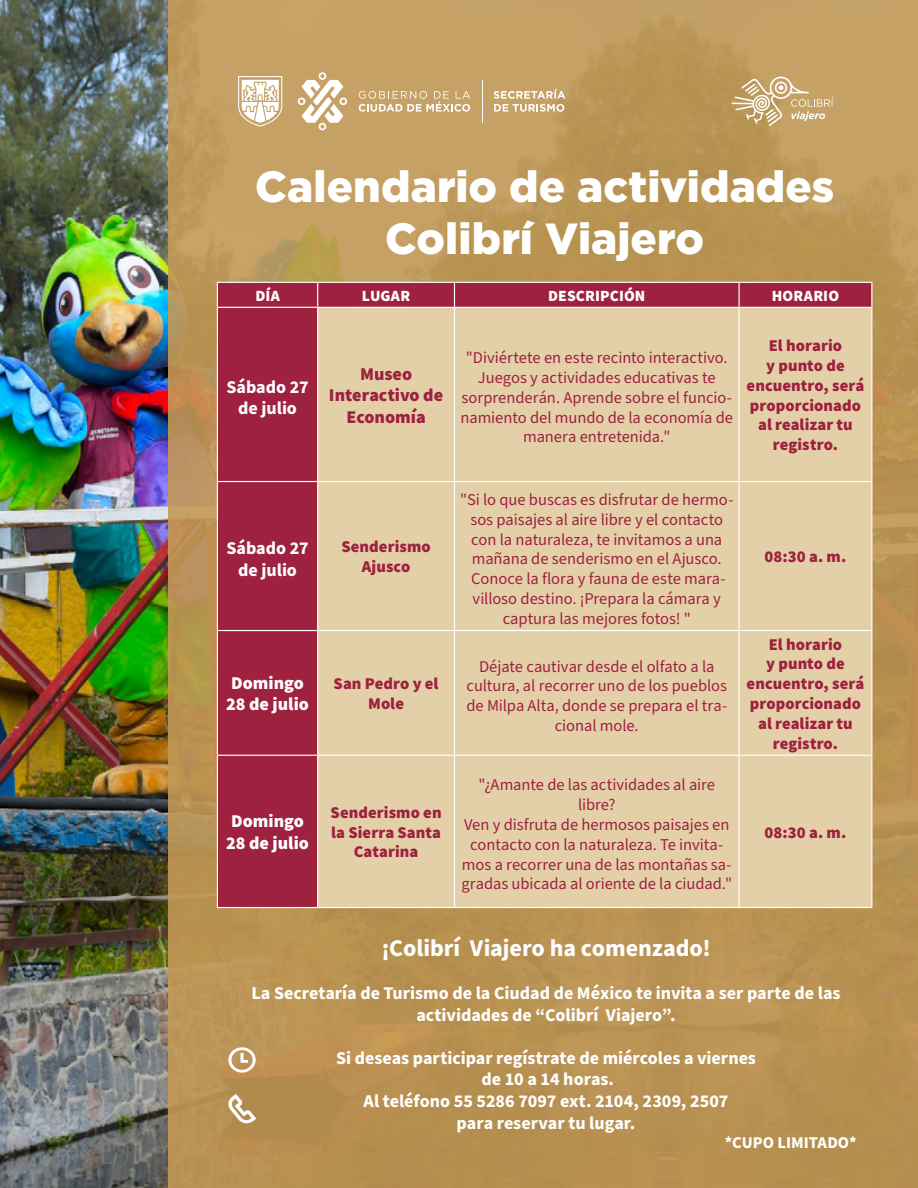
<style>
.page{position:relative;width:918px;height:1188px;background:#fff}
.page>*{position:absolute;margin:0;border:0;box-sizing:border-box;transform-origin:0 0}
.t1{font:900 43.65px/52.3px "Gotham";letter-spacing:.005em;color:#fff;text-align:center}
.t2{font:700 24px "Source Sans Pro";color:#fff}
.t3{font:700 18px/21.6px "Source Sans Pro";color:#fff;text-align:center}
.t4{font:900 18px/21.6px "Source Sans Pro";color:#fff}
.t5{font:900 18px/21.6px "Source Sans Pro";color:#9e2140;text-align:center}
.t6{font:16.5px/19.8px "Source Sans Pro";color:#9e2140;text-align:center}
.t7{font:900 16.5px/19.8px "Source Sans Pro";letter-spacing:.005em;color:#9e2140;text-align:center}
.t8{font:700 16.5px "Source Sans Pro";letter-spacing:.005em;color:#fff}
.t9{font:900 15.6px "Source Sans Pro";letter-spacing:.01em;color:#fff}
</style>
<div class="page">
<img style="left:0;top:0;width:168px;height:1188px">
<div style="left:168px;top:0;width:750px;height:1188px;background:linear-gradient(to bottom,#c09b5f,#b68e4f)"></div>
<div style="left:218px;top:308px;width:99px;height:599px;background:#9e2140"></div>
<div style="left:318px;top:308px;width:553px;height:599px;background:#e4d0a8"></div>
<svg style="left:217px;top:282px;width:655px;height:25px;background:#a32d4a"></svg>
<hr style="left:217px;top:307px;width:101px;height:1px;background:#fff">
<hr style="left:217px;top:308px;width:1px;height:173px;background:#fff">
<hr style="left:318px;top:307px;width:136px;height:1px;background:#fff">
<hr style="left:317px;top:308px;width:1px;height:173px;background:#fff">
<hr style="left:454px;top:307px;width:285px;height:1px;background:#fff">
<hr style="left:454px;top:308px;width:1px;height:173px;background:#fff">
<hr style="left:739px;top:307px;width:133px;height:1px;background:#fff">
<hr style="left:739px;top:308px;width:1px;height:173px;background:#fff">
<hr style="left:871px;top:308px;width:1px;height:173px;background:#fff">
<hr style="left:217px;top:481px;width:101px;height:1px;background:#fff">
<hr style="left:217px;top:482px;width:1px;height:148px;background:#fff">
<hr style="left:318px;top:481px;width:136px;height:1px;background:#fff">
<hr style="left:317px;top:482px;width:1px;height:148px;background:#fff">
<hr style="left:454px;top:481px;width:285px;height:1px;background:#fff">
<hr style="left:454px;top:482px;width:1px;height:148px;background:#fff">
<hr style="left:739px;top:481px;width:133px;height:1px;background:#fff">
<hr style="left:739px;top:482px;width:1px;height:148px;background:#fff">
<hr style="left:871px;top:482px;width:1px;height:148px;background:#fff">
<hr style="left:217px;top:630px;width:101px;height:1px;background:#fff">
<hr style="left:217px;top:631px;width:1px;height:124px;background:#fff">
<hr style="left:318px;top:630px;width:136px;height:1px;background:#fff">
<hr style="left:317px;top:631px;width:1px;height:124px;background:#fff">
<hr style="left:454px;top:630px;width:285px;height:1px;background:#fff">
<hr style="left:454px;top:631px;width:1px;height:124px;background:#fff">
<hr style="left:739px;top:630px;width:133px;height:1px;background:#fff">
<hr style="left:739px;top:631px;width:1px;height:124px;background:#fff">
<hr style="left:871px;top:631px;width:1px;height:124px;background:#fff">
<hr style="left:217px;top:755px;width:101px;height:1px;background:#fff">
<hr style="left:217px;top:756px;width:1px;height:151px;background:#fff">
<hr style="left:318px;top:755px;width:136px;height:1px;background:#fff">
<hr style="left:317px;top:756px;width:1px;height:151px;background:#fff">
<hr style="left:454px;top:755px;width:285px;height:1px;background:#fff">
<hr style="left:454px;top:756px;width:1px;height:151px;background:#fff">
<hr style="left:739px;top:755px;width:133px;height:1px;background:#fff">
<hr style="left:739px;top:756px;width:1px;height:151px;background:#fff">
<hr style="left:871px;top:756px;width:1px;height:151px;background:#fff">
<hr style="left:217px;top:907px;width:101px;height:1px;background:#fff">
<hr style="left:318px;top:907px;width:136px;height:1px;background:#fff">
<hr style="left:454px;top:907px;width:285px;height:1px;background:#fff">
<hr style="left:739px;top:907px;width:133px;height:1px;background:#fff">
<svg style="left:732px;top:77px;width:102px;height:49px;background:#ccaf7e"></svg>
<svg style="left:494px;top:89px;width:71px;height:23px"></svg>
<hr style="left:482px;top:80px;width:1px;height:43px;background:#fff">
<svg style="left:298px;top:72px;width:49px;height:58px"></svg>
<svg style="left:238px;top:76px;width:44px;height:51px"></svg>
<svg style="left:359px;top:91px;width:111px;height:21px;background:#d3b88c"></svg>
<svg style="left:228px;top:1047px;width:28px;height:26px"></svg>
<svg style="left:228px;top:1094px;width:28px;height:29px"></svg>
<h1 class="t1" style="left:255px;top:159px;width:581px">Calendario de actividades<br>Colibrí Viajero</h1>
<p class="t9" style="left:255px;top:285px;width:26px">DÍA</p>
<p class="t9" style="left:362px;top:285px;width:50px">LUGAR</p>
<p class="t9" style="left:548px;top:285px;width:99px">DESCRIPCIÓN</p>
<p class="t9" style="left:772px;top:285px;width:69px">HORARIO</p>
<p class="t3" style="left:226px;top:377px;width:84px">Sábado 27 de julio</p>
<p class="t5" style="left:329px;top:362px;width:116px">Museo<br>Interactivo de<br>Economía</p>
<p class="t3" style="left:226px;top:538px;width:84px">Sábado 27 de julio</p>
<p class="t7" style="left:341px;top:537px;width:91px">Senderismo<br>Ajusco</p>
<p class="t4" style="left:226px;top:672px;width:84px">Domingo<br>28 de julio</p>
<p class="t7" style="left:334px;top:674px;width:106px">San Pedro y el<br>Mole</p>
<p class="t4" style="left:226px;top:810px;width:84px">Domingo<br>28 de julio</p>
<p class="t7" style="left:331px;top:802px;width:113px">Senderismo en la Sierra Santa<br>Catarina</p>
<p class="t6" style="left:461px;top:348px;width:274px">"Diviértete en este recinto interactivo.<br>Juegos y actividades educativas te sorprenderán. Aprende sobre el funcio&shy;namiento del mundo de la economía de manera entretenida."</p>
<p class="t7" style="left:747px;top:335px;width:119px">El horario<br>y punto de encuentro, será proporcionado al realizar tu registro.</p>
<p class="t6" style="left:460px;top:490px;width:275px">"Si lo que buscas es disfrutar de hermo&shy;sos paisajes al aire libre y el contacto con la naturaleza, te invitamos a una mañana de senderismo en el Ajusco.<br>Conoce la flora y fauna de este mara&shy;villoso destino. ¡Prepara la cámara y captura las mejores fotos! "</p>
<p class="t6" style="left:466px;top:657px;width:262px">Déjate cautivar desde el olfato a la cultura, al recorrer uno de los pueblos de Milpa Alta, donde se prepara el tra&shy;cional mole.</p>
<p class="t6" style="left:461px;top:775px;width:272px">"¿Amante de las actividades al aire libre?<br>Ven y disfruta de hermosos paisajes en contacto con la naturaleza. Te invita&shy;mos a recorrer una de las montañas sa&shy;gradas ubicada al oriente de la ciudad."</p>
<p class="t7" style="left:765px;top:547px;width:83px">08:30 a. m.</p>
<p class="t7" style="left:747px;top:634px;width:119px">El horario<br>y punto de encuentro, será proporcionado al realizar tu registro.</p>
<p class="t7" style="left:765px;top:822px;width:83px">08:30 a. m.</p>
<h2 class="t2" style="left:381px;top:931px;width:331px">¡Colibrí Viajero ha comenzado!</h2>
<p class="t3" style="left:252px;top:983px;width:591px">La Secretaría de Turismo de la Ciudad de México te invita a ser parte de las actividades de “Colibrí Viajero”.</p>
<p class="t3" style="left:336px;top:1047px;width:421px">Si deseas participar regístrate de miércoles a viernes de 10 a 14 horas.<br>Al teléfono 55 5286 7097 ext. 2104, 2309, 2507<br>para reservar tu lugar.</p>
<p class="t8" style="left:725px;top:1132px;width:133px">*CUPO LIMITADO*</p>
</div>
